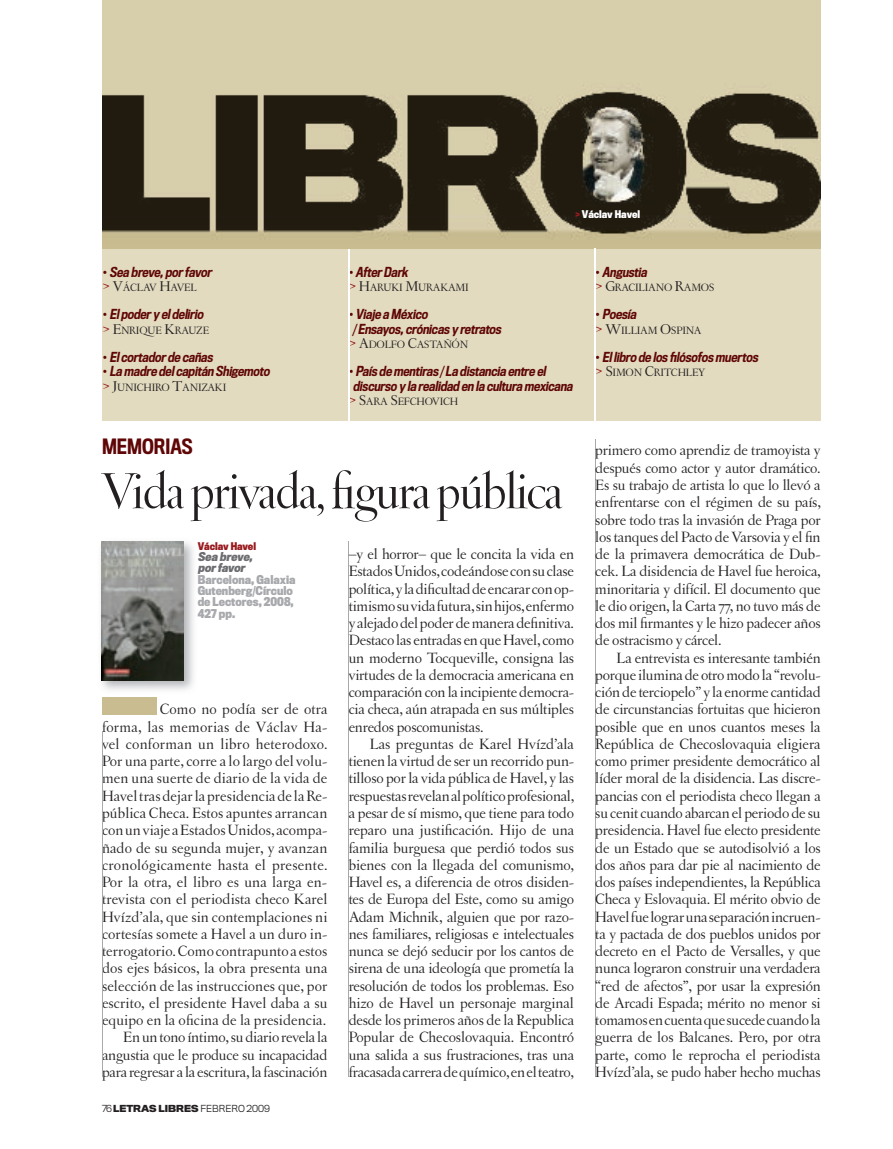
<style>
.page{position:relative;width:893px;height:1149px;background:#fff}
.page>*{position:absolute;margin:0;border:0;box-sizing:border-box;transform-origin:0 0}
.t1{font:54px "Letras Display";letter-spacing:-.02em;color:#231f20}
.t2{font:500 19.5px "Titling Gothic FB Cond";color:#5f0607}
.t3{font:15.75px/17.2px "Letras Oldstyle";letter-spacing:.005em;color:#231f20;text-align:justify}
.t4{font:italic 500 12.75px/14.2px "Titling Gothic FB Cond";color:#5f0607}
.t5{font:11.25px "Letras Oldstyle";letter-spacing:-.02em;color:#231f20}
.t6{font:700 11.25px/11.2px "Titling Gothic FB Cond";color:#a8a9ad}
.t7{font:italic 700 11.25px/11.2px "Titling Gothic FB Cond";color:#6c6d70}
.t8{font:700 9.75px "Titling Gothic FB Cond";color:#fff}
.t9{font:700 9.75px "Titling Gothic FB Cond";color:#981a1e}
.t10{font:300 9px "Titling Gothic FB Normal";color:#231f20}
.s1{font-style:normal}
.s2{font-family:"Letras Display Bold Titling";font-size:15px;color:#981a1e}
.s3{font-size:15px}
.s4{color:#981a1e}
.s5{font-weight:700}
</style>
<div class="page">
<hr style="left:595px;top:438px;width:1px;height:638px;background:#a8a9ad">
<hr style="left:348px;top:541px;width:1px;height:535px;background:#a8a9ad">
<img style="left:101px;top:541px;width:93px;height:149px">
<img style="left:102px;top:541px;width:82px;height:139px">
<hr style="left:102px;top:731px;width:1px;height:345px;background:#a8a9ad">
<div style="left:102px;top:697px;width:54px;height:17px;background:#c9bc90"></div>
<div style="left:102px;top:231px;width:719px;height:190px;background:#e2dbc0"></div>
<hr style="left:348px;top:248px;width:1px;height:190px;background:#fff">
<div style="left:102px;top:231px;width:719px;height:17px;background:#c9bc90"></div>
<hr style="left:594px;top:248px;width:1px;height:190px;background:#fff">
<img style="left:102px;top:0;width:719px;height:239px">
<p class="t4" style="left:103px;top:264px;width:113px"><span class="s1">•</span> Sea breve,porfavor</p>
<p class="t5" style="left:103px;top:281px;width:96px"><span class="s2">&gt;</span> <span class="s3">V</span>ÁCLAV <span class="s3">H</span>AVEL</p>
<p class="t4" style="left:103px;top:307px;width:105px"><span class="s1">•</span> Elpodery eldelirio</p>
<p class="t5" style="left:103px;top:323px;width:108px"><span class="s2">&gt;</span> <span class="s3">E</span>NRIQUE <span class="s3">K</span>RAUZE</p>
<p class="t4" style="left:103px;top:350px;width:114px"><span class="s1">•</span> Elcortadorde cañas</p>
<p class="t4" style="left:103px;top:364px;width:171px"><span class="s1">•</span> La madre delcapitán Shigemoto</p>
<p class="t5" style="left:103px;top:380px;width:125px"><span class="s2">&gt;</span> <span class="s3">J</span>UNICHIRO <span class="s3">T</span>ANIZAKI</p>
<p class="t8" style="left:575px;top:208px;width:66px"><span class="s4">&gt;</span> Václav Havel</p>
<p class="t4" style="left:349px;top:264px;width:63px"><span class="s1">•</span> AfterDark</p>
<p class="t5" style="left:349px;top:281px;width:122px"><span class="s2">&gt;</span> <span class="s3">H</span>ARUKI <span class="s3">M</span>URAKAMI</p>
<p class="t4" style="left:353px;top:307px;width:153px;text-indent:-4px"><span class="s1">•</span> Viaje a México<br>/ Ensayos,crónicas y retratos</p>
<p class="t5" style="left:349px;top:338px;width:121px"><span class="s2">&gt;</span> <span class="s3">A</span>DOLFO <span class="s3">C</span>ASTAÑÓN</p>
<p class="t4" style="left:353px;top:364px;width:224px;text-indent:-4px"><span class="s1">•</span> País de mentiras / La distancia entre el discurso y la realidad en la cultura mexicana</p>
<p class="t5" style="left:349px;top:395px;width:111px"><span class="s2">&gt;</span> <span class="s3">S</span>ARA <span class="s3">S</span>EFCHOVICH</p>
<p class="t4" style="left:595px;top:264px;width:56px"><span class="s1">•</span> Angustia</p>
<p class="t5" style="left:595px;top:281px;width:121px"><span class="s2">&gt;</span> <span class="s3">G</span>RACILIANO <span class="s3">R</span>AMOS</p>
<p class="t4" style="left:595px;top:307px;width:45px"><span class="s1">•</span> Poesía</p>
<p class="t5" style="left:595px;top:323px;width:108px"><span class="s2">&gt;</span> <span class="s3">W</span>ILLIAM <span class="s3">O</span>SPINA</p>
<p class="t4" style="left:595px;top:350px;width:167px"><span class="s1">•</span> Ellibro de los filósofos muertos</p>
<p class="t5" style="left:595px;top:366px;width:112px"><span class="s2">&gt;</span> <span class="s3">S</span>IMON <span class="s3">C</span>RITCHLEY</p>
<p class="t2" style="left:102px;top:434px;width:92px">MEMORIAS</p>
<h1 class="t1" style="left:102px;top:461px;width:462px">Vida privada, figura pública</h1>
<p class="t9" style="left:198px;top:540px;width:60px">Václav Havel</p>
<p class="t7" style="left:198px;top:551px;width:59px">Sea breve, por favor</p>
<p class="t6" style="left:198px;top:573px;width:99px">Barcelona, Galaxia<br>Gutenberg/Círculo de Lectores, 2008,<br>427 pp.</p>
<p class="t3" style="left:102px;top:700px;width:227px;text-align:right">Como no podía ser de otra<br>forma, las memorias de Václav Ha&shy;vel conforman un libro heterodoxo.<br>Por una parte, corre a lo largo del volu&shy;men una suerte de diario de la vida de Havel tras dejar la presidencia de la Re&shy;pública Checa. Estos apuntes arrancan con un viaje a Estados Unidos, acompa&shy;ñado de su segunda mujer, y avanzan cronológicamente hasta el presente.<br>Por la otra, el libro es una larga en&shy;trevista con el periodista checo Karel Hvízd’ala, que sin contemplaciones ni cortesías somete a Havel a un duro in&shy;terrogatorio. Como contrapunto a estos dos ejes básicos, la obra presenta una selección de las instrucciones que, por escrito, el presidente Havel daba a su equipo en la oficina de la presidencia.<br>En un tono íntimo, su diario revela la angustia que le produce su incapacidad para regresar a la escritura, la fascinación</p>
<p class="t10" style="left:102px;top:1102px;width:169px">76 <span class="s5">LETRAS LIBRES</span> FEBRERO 2009</p>
<p class="t3" style="left:349px;top:545px;width:227px">–y el horror– que le concita la vida en Estados Unidos, codeándose con su clase política, y la dificultad de encarar con op&shy;timismo su vida futura, sin hijos, enfermo y alejado del poder de manera definitiva.<br>Destaco las entradas en que Havel, como un moderno Tocqueville, consigna las virtudes de la democracia americana en comparación con la incipiente democra&shy;cia checa, aún atrapada en sus múltiples enredos poscomunistas.</p>
<p class="t3" style="left:349px;top:735px;width:227px;text-indent:21px">Las preguntas de Karel Hvízd’ala tienen la virtud de ser un recorrido pun&shy;tilloso por la vida pública de Havel, y las respuestas revelan al político profesional, a pesar de sí mismo, que tiene para todo reparo una justificación. Hijo de una familia burguesa que perdió todos sus bienes con la llegada del comunismo, Havel es, a diferencia de otros disiden&shy;tes de Europa del Este, como su amigo Adam Michnik, alguien que por razo&shy;nes familiares, religiosas e intelectuales nunca se dejó seducir por los cantos de sirena de una ideología que prometía la resolución de todos los problemas. Eso hizo de Havel un personaje marginal desde los primeros años de la Republica Popular de Checoslovaquia. Encontró una salida a sus frustraciones, tras una fracasada carrera de químico, en el teatro,</p>
<p class="t3" style="left:595px;top:441px;width:227px">primero como aprendiz de tramoyista y después como actor y autor dramático.<br>Es su trabajo de artista lo que lo llevó a enfrentarse con el régimen de su país, sobre todo tras la invasión de Praga por los tanques del Pacto de Varsovia y el fin de la primavera democrática de Dub&shy;cek. La disidencia de Havel fue heroica, minoritaria y difícil. El documento que le dio origen, la Carta 77, no tuvo más de dos mil firmantes y le hizo padecer años de ostracismo y cárcel.</p>
<p class="t3" style="left:595px;top:648px;width:227px;text-indent:21px">La entrevista es interesante también porque ilumina de otro modo la “revolu&shy;ción de terciopelo” y la enorme cantidad de circunstancias fortuitas que hicieron posible que en unos cuantos meses la República de Checoslovaquia eligiera como primer presidente democrático al líder moral de la disidencia. Las discre&shy;pancias con el periodista checo llegan a su cenit cuando abarcan el periodo de su presidencia. Havel fue electo presidente de un Estado que se autodisolvió a los dos años para dar pie al nacimiento de dos países independientes, la República Checa y Eslovaquia. El mérito obvio de Havel fue lograr una separación incruen&shy;ta y pactada de dos pueblos unidos por decreto en el Pacto de Versalles, y que nunca lograron construir una verdadera “red de afectos”, por usar la expresión de Arcadi Espada; mérito no menor si tomamos en cuenta que sucede cuando la guerra de los Balcanes. Pero, por otra parte, como le reprocha el periodista Hvízd’ala, se pudo haber hecho muchas</p>
</div>
